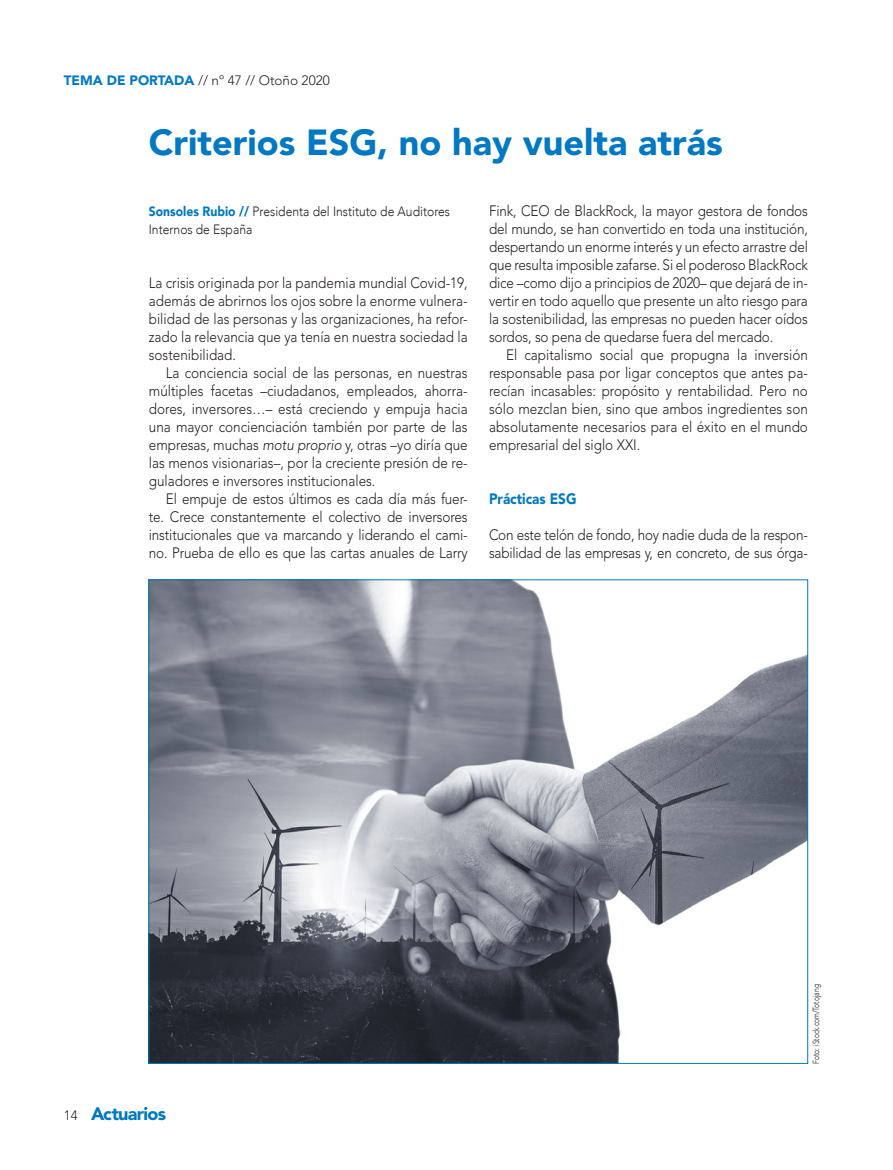
<style>
.page{position:relative;width:893px;height:1170px;background:#fff}
.page>*{position:absolute;margin:0;border:0;box-sizing:border-box;transform-origin:0 0}
.t1{font:900 36px "Avenir LT Std";color:#0079c2}
.t2{font:900 18px "Avenir LT Std";letter-spacing:-.04em;color:#0079c2}
.t3{font:300 15px/18px "Avenir LT Std";letter-spacing:-.01em;color:#231f20;text-align:justify;scale:.9 1}
.t4{font:900 15px "Avenir LT Std";color:#0079c2;scale:.9 1}
.t5{font:300 13.5px/18px "Avenir";color:#231f20;scale:.9 1}
.t6{font:300 13.5px "Avenir LT Std";color:#231f20}
.t7{font:300 9px "Avenir";color:#231f20;scale:.75 1}
.s1{font-weight:900;color:#0079c2}
.s2{font-style:italic}
.s3{font-weight:300;font-size:13.5px;color:#231f20}
</style>
<div class="page">
<img style="left:151px;top:581px;width:655px;height:480px">
<p class="t6" style="left:64px;top:72px;width:267px"><span class="s1">TEMA DE PORTADA</span> // nº 47 // Otoño 2020</p>
<h1 class="t1" style="left:149px;top:120px;width:575px">Criterios ESG, no hay vuelta atrás</h1>
<p class="t5" style="left:149px;top:202px;width:336px"><span class="s1">Sonsoles Rubio //</span> Presidenta del Instituto de Auditores<br>Internos de España</p>
<p class="t3" style="left:149px;top:274px;width:356px">La crisis originada por la pandemia mundial Covid-19, además de abrirnos los ojos sobre la enorme vulnera&shy;bilidad de las personas y las organizaciones, ha refor&shy;zado la relevancia que ya tenía en nuestra sociedad la sostenibilidad.</p>
<p class="t3" style="left:149px;top:364px;width:356px;text-indent:17px">La conciencia social de las personas, en nuestras múltiples facetas –ciudadanos, empleados, ahorra&shy;dores, inversores…– está creciendo y empuja hacia una mayor concienciación también por parte de las empresas, muchas <span class="s2">motu proprio</span> y, otras –yo diría que las menos visionarias–, por la creciente presión de re&shy;guladores e inversores institucionales.</p>
<p class="t3" style="left:149px;top:490px;width:356px;text-indent:17px">El empuje de estos últimos es cada día más fuer&shy;te. Crece constantemente el colectivo de inversores institucionales que va marcando y liderando el cami&shy;no. Prueba de ello es que las cartas anuales de Larry</p>
<p class="t3" style="left:489px;top:202px;width:356px">Fink, CEO de BlackRock, la mayor gestora de fondos del mundo, se han convertido en toda una institución, despertando un enorme interés y un efecto arrastre del que resulta imposible zafarse. Si el poderoso BlackRock dice –como dijo a principios de 2020– que dejará de in&shy;vertir en todo aquello que presente un alto riesgo para la sostenibilidad, las empresas no pueden hacer oídos sordos, so pena de quedarse fuera del mercado.</p>
<p class="t3" style="left:489px;top:346px;width:356px;text-indent:17px">El capitalismo social que propugna la inversión responsable pasa por ligar conceptos que antes pa&shy;recían incasables: propósito y rentabilidad. Pero no sólo mezclan bien, sino que ambos ingredientes son absolutamente necesarios para el éxito en el mundo empresarial del siglo XXI.</p>
<p class="t4" style="left:489px;top:490px;width:99px">Prácticas ESG</p>
<p class="t3" style="left:489px;top:526px;width:356px">Con este telón de fondo, hoy nadie duda de la respon&shy;sabilidad de las empresas y, en concreto, de sus órga-</p>
<p class="t2" style="left:64px;top:1102px;width:104px"><span class="s3">14</span> Actuarios</p>
<p class="t7" style="left:811px;top:1063px;width:107px;rotate:-90deg">Foto: iStock.com/Totojang</p>
</div>
